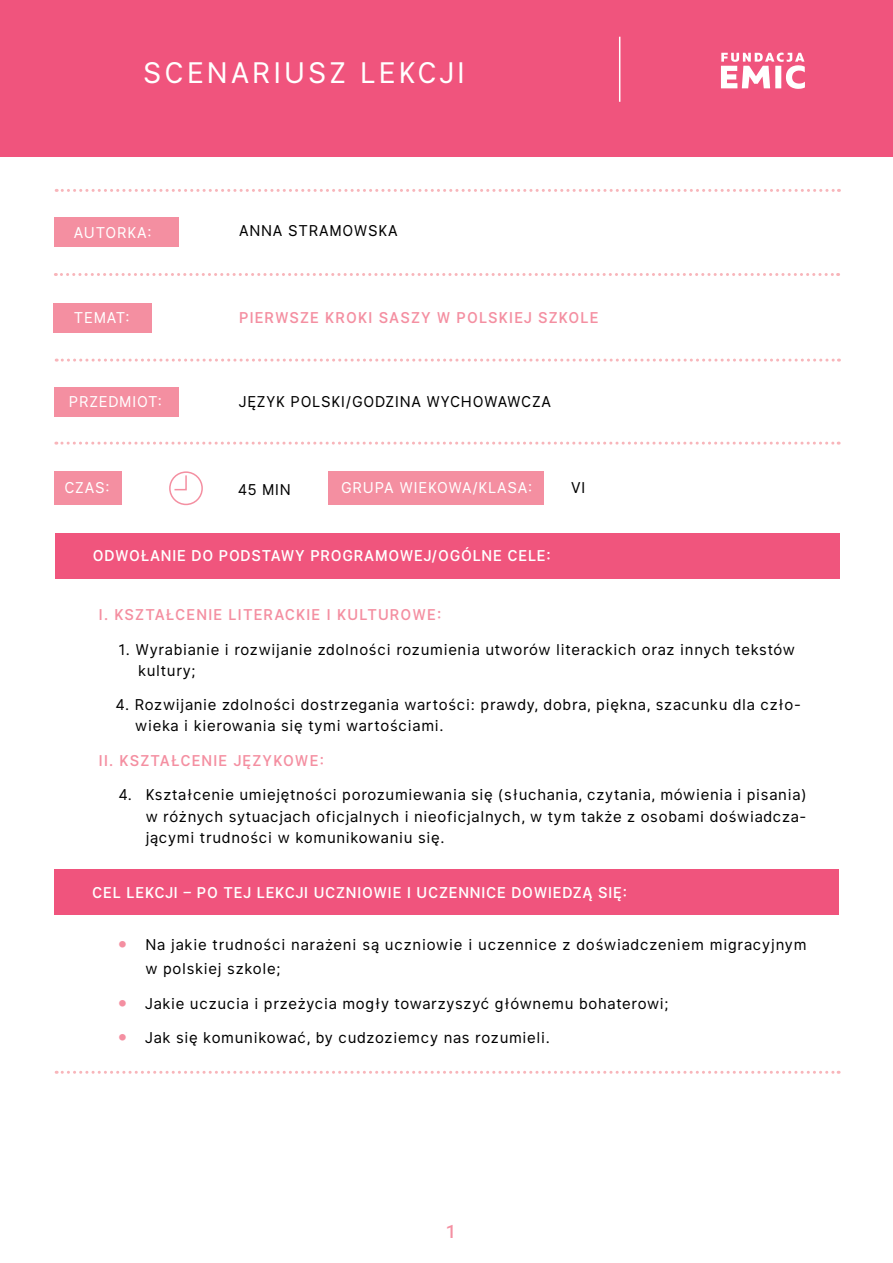
<style>
.page{position:relative;width:893px;height:1263px;background:#fff}
.page>*{position:absolute;margin:0;border:0;box-sizing:border-box;transform-origin:0 0}
.t1{font:28.5px "Interface";letter-spacing:.11em;color:#fff}
.t2{font:500 18px "Interface";color:#f48fa1}
.t3{font:15px/21px "Interface";letter-spacing:.05em;color:#000001}
.t4{font:15px "Interface";letter-spacing:.05em;color:#000}
.t5{font:500 15px "Interface";letter-spacing:.05em;color:#fff}
.t6{font:500 15px "Interface";letter-spacing:.07em;color:#f48fa1}
.t7{font:15px "Interface";letter-spacing:.05em;color:#fff}
.s1{font-size:18px;color:#f48fa1}
.s2{color:#000}
</style>
<div class="page">
<div style="left:0;top:0;width:893px;height:157px;background:#f0547d"></div>
<div style="left:54px;top:217px;width:124px;height:30px;background:#f48fa1"></div>
<div style="left:54px;top:303px;width:98px;height:30px;background:#f48fa1"></div>
<div style="left:54px;top:387px;width:124px;height:30px;background:#f48fa1"></div>
<svg style="left:56px;top:359px;width:783px;height:3px"></svg>
<svg style="left:55px;top:273px;width:784px;height:3px"></svg>
<svg style="left:56px;top:189px;width:783px;height:3px"></svg>
<svg style="left:56px;top:442px;width:783px;height:3px"></svg>
<hr style="left:619px;top:37px;width:1px;height:65px;background:#fff">
<svg style="left:721px;top:53px;width:84px;height:36px"></svg>
<div style="left:54px;top:471px;width:67px;height:34px;background:#f48fa1"></div>
<div style="left:328px;top:471px;width:216px;height:34px;background:#f48fa1"></div>
<div style="left:169px;top:471px;width:34px;height:34px;border:2px solid #f48fa1;border-radius:50%"></div>
<svg style="left:173px;top:474px;width:14px;height:17px"></svg>
<svg style="left:56px;top:1071px;width:783px;height:3px"></svg>
<div style="left:55px;top:533px;width:785px;height:45px;background:#f0557d"></div>
<div style="left:54px;top:869px;width:785px;height:45px;background:#f0547d"></div>
<h1 class="t1" style="left:143px;top:52px;width:323px">SCENARIUSZ LEKCJI</h1>
<p class="t7" style="left:74px;top:221px;width:79px">AUTORKA:</p>
<p class="t4" style="left:239px;top:220px;width:160px">ANNA STRAMOWSKA</p>
<p class="t7" style="left:74px;top:307px;width:57px">TEMAT:</p>
<p class="t6" style="left:239px;top:307px;width:361px">PIERWSZE KROKI SASZY W POLSKIEJ SZKOLE</p>
<p class="t7" style="left:69px;top:391px;width:95px">PRZEDMIOT:</p>
<p class="t4" style="left:239px;top:391px;width:313px">JĘZYK POLSKI/GODZINA WYCHOWAWCZA</p>
<p class="t7" style="left:64px;top:477px;width:47px">CZAS:</p>
<p class="t4" style="left:238px;top:479px;width:54px">45 MIN</p>
<p class="t7" style="left:341px;top:477px;width:193px">GRUPA WIEKOWA/KLASA:</p>
<p class="t4" style="left:571px;top:477px;width:16px">VI</p>
<p class="t5" style="left:93px;top:545px;width:459px">ODWOŁANIE DO PODSTAWY PROGRAMOWEJ/OGÓLNE CELE:</p>
<p class="t6" style="left:99px;top:605px;width:344px">I. KSZTAŁCENIE LITERACKIE I KULTUROWE:</p>
<p class="t3" style="left:138px;top:639px;width:658px;text-indent:-19px">1. Wyrabianie i rozwijanie zdolności rozumienia utworów literackich oraz innych tekstów kultury;</p>
<p class="t3" style="left:135px;top:694px;width:667px;text-indent:-19px">4. Rozwijanie zdolności dostrzegania wartości: prawdy, dobra, piękna, szacunku dla czło&shy;wieka i kierowania się tymi wartościami.</p>
<p class="t6" style="left:99px;top:750px;width:227px">II. KSZTAŁCENIE JĘZYKOWE:</p>
<p class="t3" style="left:146px;top:784px;width:662px;text-align:justify;text-indent:-27px">4. Kształcenie umiejętności porozumiewania się (słuchania, czytania, mówienia i pisania) w różnych sytuacjach oficjalnych i nieoficjalnych, w tym także z osobami doświadcza&shy;jącymi trudności w komunikowaniu się.</p>
<p class="t5" style="left:92px;top:882px;width:536px">CEL LEKCJI – PO TEJ LEKCJI UCZNIOWIE I UCZENNICE DOWIEDZĄ SIĘ:</p>
<p class="t3" style="left:145px;top:932px;width:663px;line-height:24px;text-indent:-27px"><span class="s1">•</span> <span class="s2">Na</span> jakie trudności narażeni są uczniowie i uczennice z doświadczeniem migracyjnym w polskiej szkole;</p>
<p class="t4" style="left:118px;top:992px;width:552px"><span class="s1">•</span> Jakie uczucia i przeżycia mogły towarzyszyć głównemu bohaterowi;</p>
<p class="t4" style="left:118px;top:1027px;width:433px"><span class="s1">•</span> Jak się komunikować, by cudzoziemcy nas rozumieli.</p>
<p class="t2" style="left:446px;top:1218px;width:10px">1</p>
</div>
